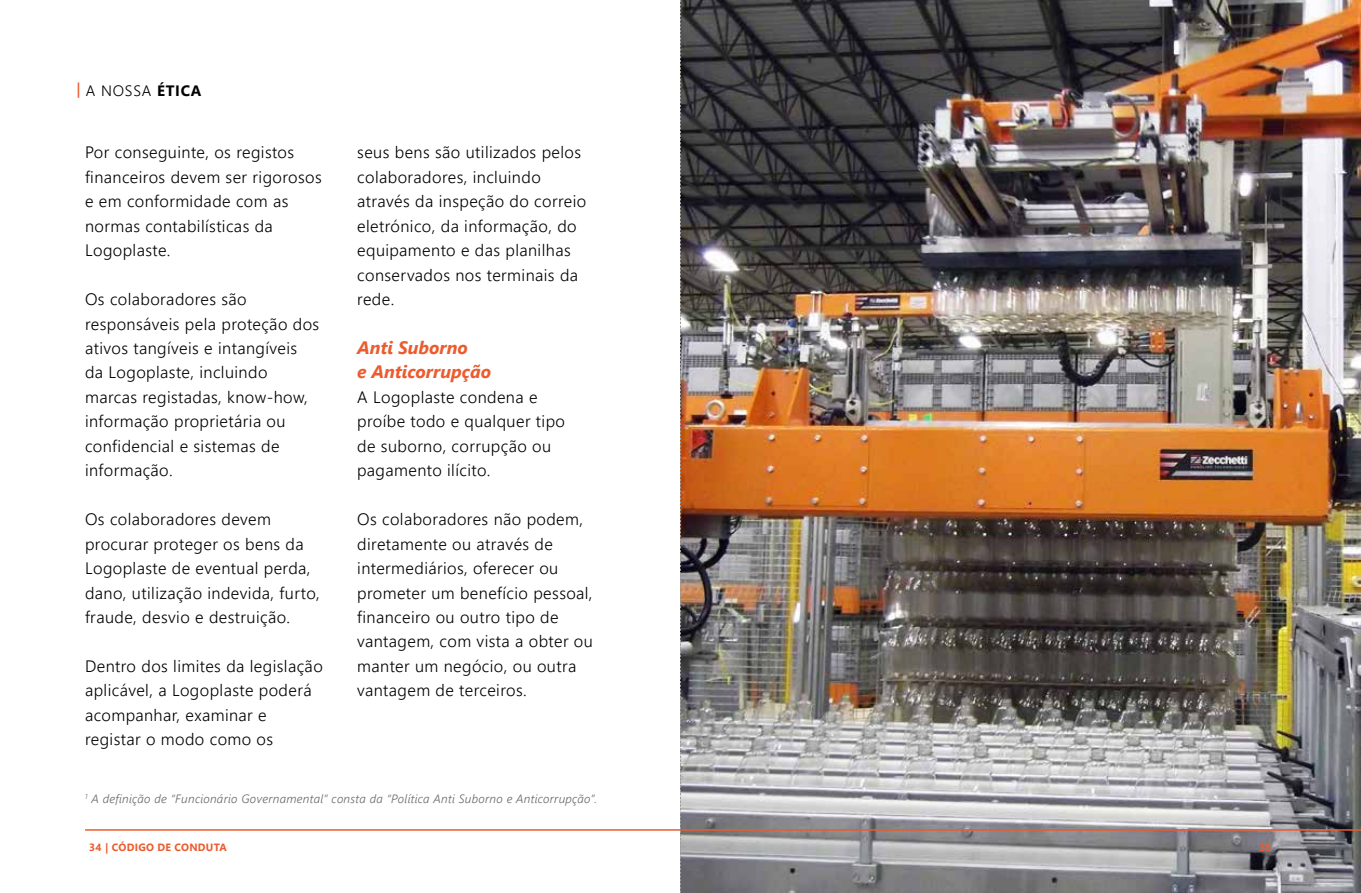
<style>
.page{position:relative;width:1361px;height:893px;background:#fff}
.page>*{position:absolute;margin:0;border:0;box-sizing:border-box;transform-origin:0 0}
.t1{font:italic 700 18px/24.5px "Segoe UI";color:#eb5c2e}
.t2{font:300 16.5px/24.5px "Segoe UI";letter-spacing:.025em;color:#000}
.t3{font:300 15px "Segoe UI";letter-spacing:.05em;color:#000}
.t4{font:italic 300 12px "Segoe UI";letter-spacing:.025em;color:#646363}
.t5{font:700 10.5px "Segoe UI";letter-spacing:.025em;color:#eb5c2e}
.s1{font-weight:600;color:#eb5c2e}
.s2{font-weight:700}
</style>
<div class="page">
<img style="left:681px;top:0;width:680px;height:893px">
<hr style="left:85px;top:829px;width:595px;height:2px;background:#eb5c2e">
<hr style="left:680px;top:829px;width:681px;height:2px;background:#eb5c2e">
<svg style="left:680px;top:0;width:1px;height:893px"></svg>
<p class="t3" style="left:77px;top:79px;width:126px"><span class="s1">|</span> A NOSSA <span class="s2">ÉTICA</span></p>
<p class="t2" style="left:85px;top:140px;width:238px">Por conseguinte, os registos financeiros devem ser rigorosos e em conformidade com as normas contabilísticas da<br>Logoplaste.</p>
<p class="t2" style="left:85px;top:287px;width:236px">Os colaboradores são responsáveis pela proteção dos ativos tangíveis e intangíveis da Logoplaste, incluindo marcas registadas, know-how, informação proprietária ou confidencial e sistemas de informação.</p>
<p class="t2" style="left:85px;top:507px;width:236px">Os colaboradores devem procurar proteger os bens da<br>Logoplaste de eventual perda, dano, utilização indevida, furto, fraude, desvio e destruição.</p>
<p class="t2" style="left:85px;top:653px;width:239px">Dentro dos limites da legislação aplicável, a Logoplaste poderá acompanhar, examinar e registar o modo como os</p>
<p class="t2" style="left:357px;top:140px;width:230px">seus bens são utilizados pelos colaboradores, incluindo através da inspeção do correio eletrónico, da informação, do equipamento e das planilhas conservados nos terminais da rede.</p>
<p class="t1" style="left:357px;top:334px;width:135px">Anti Suborno<br>e Anticorrupção</p>
<p class="t2" style="left:357px;top:384px;width:209px">A Logoplaste condena e proíbe todo e qualquer tipo de suborno, corrupção ou pagamento ilícito.</p>
<p class="t2" style="left:357px;top:507px;width:237px">Os colaboradores não podem, diretamente ou através de intermediários, oferecer ou prometer um benefício pessoal, financeiro ou outro tipo de vantagem, com vista a obter ou manter um negócio, ou outra vantagem de terceiros.</p>
<p class="t4" style="left:85px;top:789px;width:513px"><sup>1</sup> A definição de “Funcionário Governamental” consta da “Política Anti Suborno e Anticorrupção”.</p>
<p class="t5" style="left:89px;top:838px;width:139px">34 | CÓDIGO DE CONDUTA</p>
<p class="t5" style="left:1259px;top:838px;width:14px">35</p>
</div>
